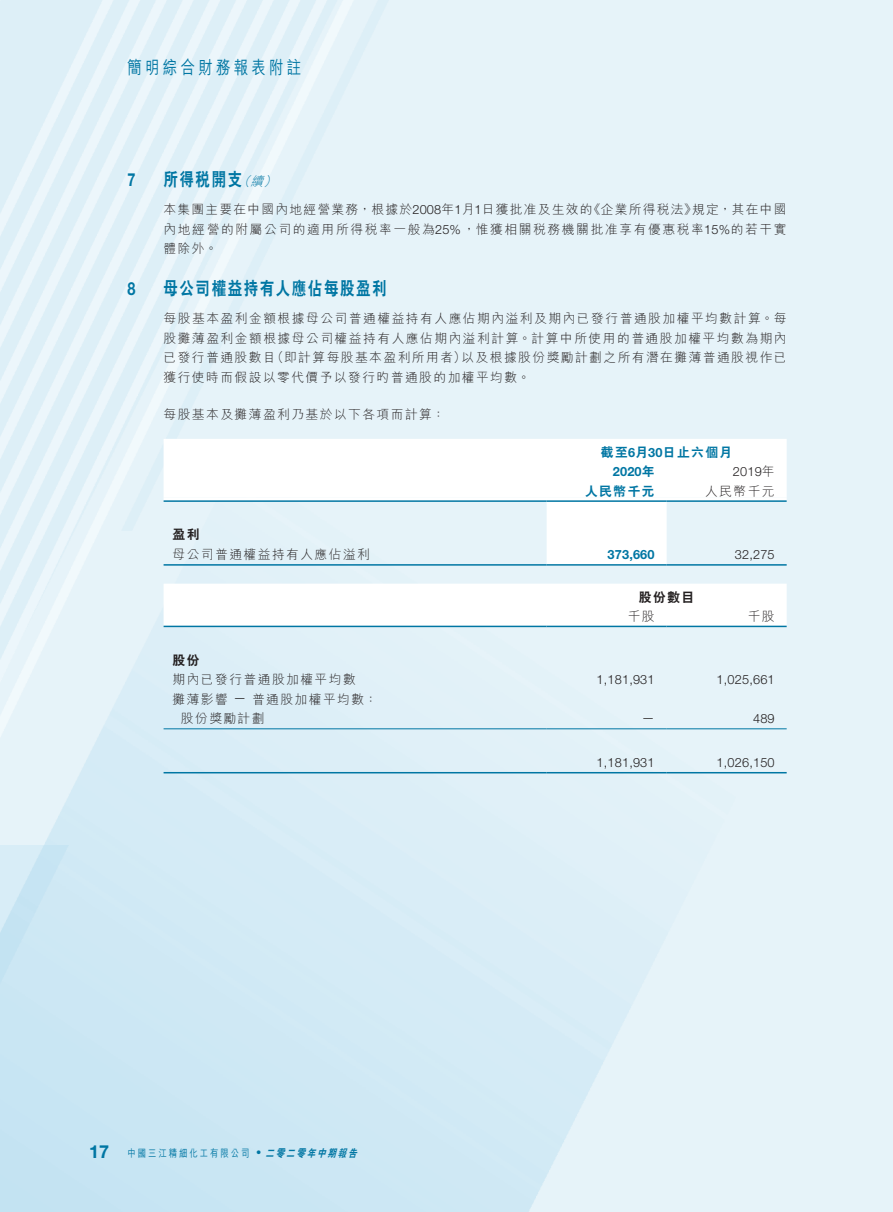
<style>
.page{position:relative;width:893px;height:1212px;background:#fff}
.page>*{position:absolute;margin:0;border:0;box-sizing:border-box;transform-origin:0 0}
._03_H1{font:800 18px "C Hei 2 HK";letter-spacing:.115em;color:#0076a3;scale:.8 1}
.t1{font:500 18px "M Hei HK";letter-spacing:.23em;color:#0076a3;scale:.8 1}
._03_H1-2{font:700 18px "Helvetica Neue LT Std";color:#0076a3}
._03_H1-3{font:700 18px "Helvetica Neue LT Std";color:#0076a3;scale:.8 1}
._12___P2{font:300 12.75px/19.5px "M Hei HK";letter-spacing:.12em;color:#231f20}
._01_Body_Text{font:300 12.75px "Helvetica Neue LT Std";letter-spacing:.015em;color:#231f20}
._15_Table_Stub{font:300 12.75px "M Hei HK";letter-spacing:.115em;color:#231f20}
._01_Body_Text-2{font:800 12.75px "C Hei 2 HK";letter-spacing:.115em;color:#0076a3}
._01_Body_Text-3{font:700 12.75px "Helvetica Neue LT Std";letter-spacing:.015em;color:#0076a3}
._01_Body_Text-4{font:300 12.75px "M Hei HK";letter-spacing:.115em;color:#231f20}
._15_Table_Stub-2{font:800 12.75px "C Hei 2 HK";color:#231f20}
._01_Body_Text-5{font:800 12.75px "C Hei 2 HK";color:#231f20}
._03_H1-4{font:italic 300 12.75px "M Hei HK";color:#0076a3}
._15_Table_Stub-3{font:300 12.75px "Helvetica Neue LT Std";color:#231f20}
.t2{font:500 10.5px "M Hei HK";letter-spacing:.23em;color:#0076a3;scale:.8 1}
.t3{font:italic 800 10.5px "C Hei 2 HK";color:#0076a3;scale:.8 1}
.s1{font-family:"Helvetica Neue LT Std"}
.s2{font-family:"Helvetica Neue LT Std";font-weight:700}
.s3{font-family:"C Hei 2 HK";font-weight:800}
.s4{font-family:"M Hei HK"}
.s5{font-family:"Helvetica Neue LT Std";font-weight:400;font-style:normal;font-stretch:condensed}
</style>
<div class="page">
<img style="left:0;top:0;width:893px;height:1212px">
<svg style="left:164px;top:439px;width:623px;height:125px"></svg>
<hr style="left:164px;top:500px;width:383px;height:2px;background:#0076a3">
<hr style="left:547px;top:500px;width:120px;height:2px;background:#0076a3">
<hr style="left:667px;top:500px;width:120px;height:2px;background:#0076a3">
<hr style="left:164px;top:564px;width:383px;height:2px;background:#0076a3">
<hr style="left:547px;top:564px;width:120px;height:2px;background:#0076a3">
<hr style="left:667px;top:564px;width:120px;height:2px;background:#0076a3">
<svg style="left:164px;top:584px;width:623px;height:42px"></svg>
<hr style="left:164px;top:626px;width:383px;height:1px;background:#0076a3">
<hr style="left:547px;top:626px;width:120px;height:1px;background:#0076a3">
<hr style="left:667px;top:626px;width:120px;height:1px;background:#0076a3">
<hr style="left:164px;top:728px;width:383px;height:1px;background:#0076a3">
<hr style="left:547px;top:728px;width:120px;height:1px;background:#0076a3">
<hr style="left:667px;top:728px;width:120px;height:1px;background:#0076a3">
<hr style="left:164px;top:772px;width:383px;height:1px;background:#0076a3">
<hr style="left:547px;top:772px;width:120px;height:1px;background:#0076a3">
<hr style="left:667px;top:772px;width:120px;height:1px;background:#0076a3">
<h1 class="t1" style="left:128px;top:54px;width:219px">簡明綜合財務報表附註</h1>
<p class="_03_H1-3" style="left:128px;top:169px;width:12px">7</p>
<p class="_03_H1-3" style="left:128px;top:278px;width:12px">8</p>
<p class="_03_H1" style="left:164px;top:167px;width:100px">所得稅開支</p>
<p class="_03_H1-4" style="left:250px;top:173px;width:19px">續</p>
<p class="_03_H1-4" style="left:238px;top:173px;width:19px">（</p>
<p class="_03_H1-4" style="left:263px;top:173px;width:19px">(</p>
<p class="_12___P2" style="left:164px;top:199px;width:625px">本集團主要在中國內地經營業務，根據於<span class="s1">2008</span>年月<span class="s1">1 1</span>日獲批准及生效的<br>內地經營的附屬公司的適用所得稅率一般為<span class="s1">25%</span>，惟獲相關稅務機關批准享有優惠稅率<span class="s1">15%</span>的若干實體除外。</p>
<p class="_03_H1" style="left:164px;top:276px;width:280px">母公司權益持有人應佔每股盈利</p>
<p class="_12___P2" style="left:692px;top:199px;width:96px">規定，其在中國</p>
<p class="_12___P2" style="left:588px;top:199px;width:110px">《企業所得稅法》</p>
<p class="_12___P2" style="left:164px;top:308px;width:625px;text-align:right">每股基本盈利金額根據母公司普通權益持有人應佔期內溢利及期內已發行普通股加權平均數計算。每股攤薄盈利金額根據母公司權益持有人應佔期內溢利計算。計算中所使用的普通股加權平均數為期內以及根據股份獎勵計劃之所有潛在攤薄普通股視作已</p>
<p class="_12___P2" style="left:271px;top:347px;width:196px">（即計算每股基本盈利所用者）</p>
<p class="_12___P2" style="left:164px;top:347px;width:368px">已發行普通股數目<br>獲行使時而假設以零代價予以發行旳普通股的加權平均數。</p>
<p class="_12___P2" style="left:164px;top:404px;width:283px">每股基本及攤薄盈利乃基於以下各項而計算：</p>
<p class="_01_Body_Text-2" style="left:601px;top:443px;width:133px">截至月<span class="s2">6 30</span>日止六個月</p>
<p class="_15_Table_Stub-2" style="left:173px;top:526px;width:28px">盈利</p>
<p class="_15_Table_Stub" style="left:173px;top:545px;width:199px">母公司普通權益持有人應佔溢利</p>
<p class="_15_Table_Stub-2" style="left:173px;top:651px;width:28px">股份</p>
<p class="_15_Table_Stub" style="left:173px;top:670px;width:185px">期內已發行普通股加權平均數</p>
<p class="_15_Table_Stub" style="left:252px;top:690px;width:127px">普通股加權平均數：</p>
<p class="_15_Table_Stub" style="left:173px;top:690px;width:57px">攤薄影響</p>
<p class="_15_Table_Stub-3" style="left:234px;top:690px;width:14px">—</p>
<p class="_15_Table_Stub" style="left:181px;top:709px;width:85px">股份獎勵計劃</p>
<p class="_01_Body_Text-3" style="left:613px;top:464px;width:43px">2020<span class="s3">年</span></p>
<p class="_01_Body_Text-2" style="left:585px;top:482px;width:71px">人民幣千元</p>
<p class="_01_Body_Text" style="left:733px;top:464px;width:43px">2019<span class="s4">年</span></p>
<p class="_01_Body_Text-4" style="left:705px;top:482px;width:71px">人民幣千元</p>
<p class="_01_Body_Text-3" style="left:607px;top:546px;width:49px">373,660</p>
<p class="_01_Body_Text-5" style="left:639px;top:588px;width:57px">股份數目</p>
<p class="_01_Body_Text-4" style="left:628px;top:607px;width:28px">千股</p>
<p class="_01_Body_Text" style="left:735px;top:546px;width:41px">32,275</p>
<p class="_01_Body_Text-4" style="left:748px;top:607px;width:28px">千股</p>
<p class="_01_Body_Text" style="left:596px;top:672px;width:60px">1,181,931</p>
<p class="_01_Body_Text" style="left:716px;top:672px;width:60px">1,025,661</p>
<p class="_01_Body_Text" style="left:642px;top:709px;width:14px">—</p>
<p class="_01_Body_Text" style="left:753px;top:711px;width:23px">489</p>
<p class="_01_Body_Text" style="left:596px;top:754px;width:60px">1,181,931</p>
<p class="_01_Body_Text" style="left:716px;top:754px;width:60px">1,026,150</p>
<h1 class="_03_H1-2" style="left:89px;top:1140px;width:22px">17</h1>
<p class="t2" style="left:128px;top:1145px;width:154px">中國三江精細化工有限公司</p>
<p class="t3" style="left:256px;top:1145px;width:132px"><span class="s5">•</span> 二零二零年中期報告</p>
</div>
